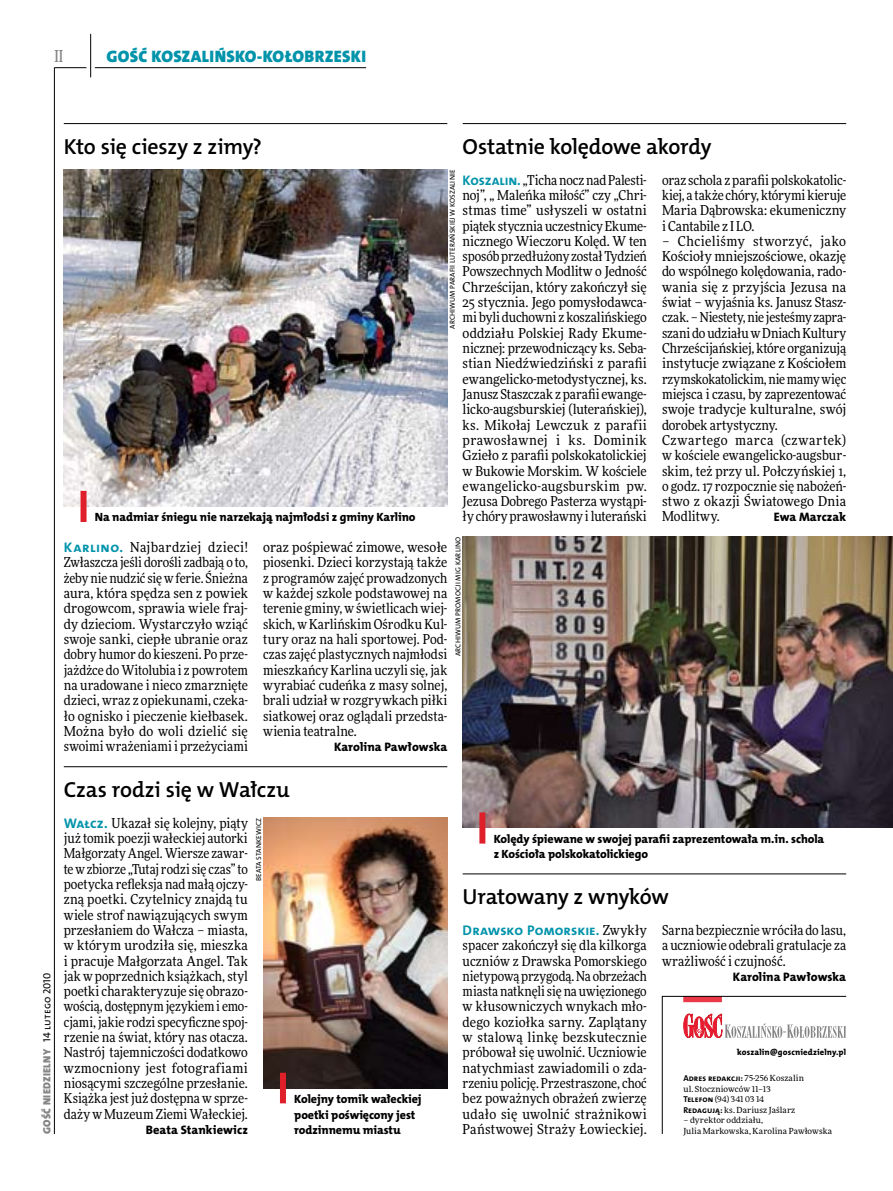
<style>
.page{position:relative;width:893px;height:1191px;background:#fff}
.page>*{position:absolute;margin:0;border:0;box-sizing:border-box;transform-origin:0 0}
.t1{font:21.9px "The Mix HP6 Se Bld";letter-spacing:-.01em;color:#000}
.t2{font:16.65px "The Mix HP9 Blk";letter-spacing:.02em;color:#0093aa}
.t3{font:500 16.5px "Freeday Narrow";color:#858486;scale:.9 1}
.t4{font:13.95px "The Mix HP7 Bld";letter-spacing:-.005em;color:#0093aa}
.t5{font:13.65px/15.3px "Freeday Narrow News";color:#000;text-align:justify}
.t6{font:12.3px "The Mix HP8 Ex Bld";color:#000}
.t7{font:12px/15.3px "The Mix HP8 Ex Bld";letter-spacing:-.005em;color:#000}
.t8{font:10.5px "The Mix HP9 Blk";letter-spacing:.025em;color:#858486}
.t9{font:8.55px "The Mix HP7 Bld";letter-spacing:.005em;color:#000}
.t10{font:8.55px "The Mix HP8 Ex Bld";letter-spacing:.035em;color:#000}
.t11{font:8.4px/10.5px "Freeday News";letter-spacing:.01em;color:#000}
.t12{font:7.2px "The Mix HP5 Plain";letter-spacing:.015em;color:#000}
.s1{font-family:"The Mix HP7 Bld";font-size:13.95px;color:#0093aa}
.s2{font-family:"The Mix HP5 Plain";color:#000}
.s3{font-family:"Freeday Narrow News";font-size:13.65px;color:#000}
.s4{font-family:"Freeday News";font-size:8.4px}
.s5{font-family:"The Mix HP7 Bld";font-size:8.55px}
</style>
<div class="page">
<hr style="left:54px;top:67px;width:1px;height:1067px;background:#000">
<hr style="left:90px;top:34px;width:1px;height:43px;background:#000">
<hr style="left:54px;top:67px;width:32px;height:1px;background:#000">
<hr style="left:95px;top:67px;width:271px;height:1px;background:#000">
<svg style="left:662px;top:996px;width:185px;height:138px"></svg>
<hr style="left:463px;top:123px;width:383px;height:1px;background:#000">
<hr style="left:64px;top:123px;width:383px;height:1px;background:#000">
<hr style="left:64px;top:766px;width:383px;height:1px;background:#000">
<hr style="left:463px;top:873px;width:383px;height:1px;background:#000">
<img style="left:463px;top:537px;width:430px;height:290px">
<img style="left:64px;top:169px;width:383px;height:337px">
<img style="left:263px;top:818px;width:184px;height:270px">
<div style="left:81px;top:491px;width:6px;height:31px;background:#df1f2a"></div>
<div style="left:479px;top:812px;width:6px;height:31px;background:#df1f2a"></div>
<div style="left:280px;top:1072px;width:6px;height:31px;background:#df1f2a"></div>
<p class="t3" style="left:54px;top:46px;width:11px">II</p>
<p class="t2" style="left:106px;top:46px;width:261px">GOŚĆ KOSZALIŃSKO-KOŁOBRZESKI</p>
<h1 class="t1" style="left:64px;top:132px;width:200px">Kto się cieszy z zimy?</h1>
<p class="t7" style="left:95px;top:510px;width:322px">Na nadmiar śniegu nie narzekają najmłodsi z gminy Karlino</p>
<h1 class="t1" style="left:463px;top:132px;width:250px">Ostatnie kolędowe akordy</h1>
<p class="t5" style="left:463px;top:172px;width:186px"><span class="s1">Koszalin.</span> „Ticha nocz nad Palesti&shy;noj”, „ Maleńka miłość” czy „Chri&shy;stmas time” usłyszeli w ostatni piątek stycznia uczestnicy Ekume&shy;nicznego Wieczoru Kolęd. W ten sposób przedłużony został Tydzień Powszechnych Modlitw o Jedność Chrześcijan, który zakończył się 25 stycznia. Jego pomysłodawca&shy;mi byli duchowni z koszalińskiego oddziału Polskiej Rady Ekume&shy;nicznej: przewodniczący ks. Seba&shy;stian Niedźwiedziński z parafii ewangelicko-metodystycznej, ks.<br>Janusz Staszczak z parafii ewange&shy;licko-augsburskiej (luterańskiej), ks. Mikołaj Lewczuk z parafii prawosławnej i ks. Dominik Gzieło z parafii polskokatolickiej w Bukowie Morskim. W kościele ewangelicko-augsburskim pw.<br>Jezusa Dobrego Pasterza wystąpi&shy;ły chóry prawosławny i luterański</p>
<p class="t5" style="left:662px;top:172px;width:186px">oraz schola z parafii polskokatolic&shy;kiej, a także chóry, którymi kieruje Maria Dąbrowska: ekumeniczny i Cantabile z I LO.</p>
<p class="t12" style="left:448px;top:329px;width:161px;rotate:-90deg">archiwum parafii luterańskiej w Koszalinie</p>
<p class="t5" style="left:662px;top:233px;width:186px;text-align:left">– Chcieliśmy stworzyć, jako<br>Kościoły mniejszościowe, okazję do wspólnego kolędowania, rado&shy;wania się z przyjścia Jezusa na świat – wyjaśnia ks. Janusz Stasz&shy;czak. – Niestety, nie jesteśmy zapra&shy;szani do udziału wDniach Kultury<br>Chrześcijańskiej, które organizują instytucje związane z Kościołem rzymskokatolickim, nie mamy więc miejsca i czasu, by zaprezentować swoje tradycje kulturalne, swój dorobek artystyczny.<br>Czwartego marca (czwartek) w kościele ewangelicko-augsbur&shy;skim, też przy ul. Połczyńskiej 1, o godz. 17 rozpocznie się nabożeń&shy;stwo z okazji Światowego Dnia<br>Modlitwy.</p>
<p class="t6" style="left:774px;top:509px;width:74px">Ewa Marczak</p>
<p class="t8" style="left:40px;top:1134px;width:163px;rotate:-90deg">GOŚĆ NIEDZIELNY <span class="s2">14 lutego 2010</span></p>
<p class="t5" style="left:64px;top:539px;width:186px"><span class="s1">Karlino.</span> Najbardziej dzieci!<br>Zwłaszcza jeśli dorośli zadbają o to, żeby nie nudzić się w ferie. Śnieżna aura, która spędza sen z powiek drogowcom, sprawia wiele fraj&shy;dy dzieciom. Wystarczyło wziąć swoje sanki, ciepłe ubranie oraz dobry humor do kieszeni. Po prze&shy;jażdżce do Witolubia i z powrotem na uradowane i nieco zmarznięte dzieci, wraz z opiekunami, czeka&shy;ło ognisko i pieczenie kiełbasek.<br>Można było do woli dzielić się swoimi wrażeniami i przeżyciami</p>
<p class="t5" style="left:263px;top:539px;width:186px">oraz pośpiewać zimowe, wesołe piosenki. Dzieci korzystają także z programów zajęć prowadzonych w każdej szkole podstawowej na terenie gminy, w świetlicach wiej&shy;skich, w Karlińskim Ośrodku Kul&shy;tury oraz na hali sportowej. Pod&shy;czas zajęć plastycznych najmłodsi mieszkańcy Karlina uczyli się, jak wyrabiać cudeńka z masy solnej, brali udział w rozgrywkach piłki siatkowej oraz oglądali przedsta&shy;wienia teatralne.</p>
<p class="t6" style="left:334px;top:739px;width:115px">Karolina Pawłowska</p>
<p class="t12" style="left:453px;top:656px;width:121px;rotate:-90deg">archiwum promocji Mig Karlino</p>
<h1 class="t1" style="left:64px;top:775px;width:228px">Czas rodzi się w Wałczu</h1>
<p class="t5" style="left:64px;top:815px;width:186px"><span class="s1">Wałcz.</span> Ukazał się kolejny, piąty już tomik poezji wałeckiej autorki Małgorzaty Angel. Wiersze zawar&shy;te w zbiorze „Tutaj rodzi się czas” to poetycka refleksja nad małą ojczy&shy;zną poetki. Czytelnicy znajdą tu wiele strof nawiązujących swym przesłaniem do Wałcza – miasta, w którym urodziła się, mieszka i pracuje Małgorzata Angel. Tak jak w poprzednich książkach, styl poetki charakteryzuje się obrazo&shy;wością, dostępnym językiem i emo&shy;cjami, jakie rodzi specyficzne spoj&shy;rzenie na świat, który nas otacza.<br>Nastrój tajemniczości dodatkowo wzmocniony jest fotografiami niosącymi szczególne przesłanie.<br>Książka jest już dostępna w sprze&shy;daży w Muzeum Ziemi Wałeckiej.</p>
<p class="t6" style="left:146px;top:1122px;width:104px">Beata Stankiewicz</p>
<p class="t12" style="left:254px;top:881px;width:64px;rotate:-90deg">Beata Stankewicz</p>
<p class="t7" style="left:294px;top:1091px;width:129px">Kolejny tomik wałeckiej poetki poświęcony jest rodzinnemu miastu</p>
<p class="t7" style="left:494px;top:831px;width:332px">Kolędy śpiewane w swojej parafii zaprezentowała m.in. schola z Kościoła polskokatolickiego</p>
<h1 class="t1" style="left:463px;top:883px;width:208px">Uratowany z wnyków</h1>
<p class="t4" style="left:463px;top:921px;width:186px">Drawsko Pomorskie. <span class="s3">Zwykły</span></p>
<p class="t5" style="left:463px;top:937px;width:186px">spacer zakończył się dla kilkorga uczniów z Drawska Pomorskiego nietypową przygodą. Na obrzeżach miasta natknęli się na uwięzionego w kłusowniczych wnykach mło&shy;dego koziołka sarny. Zaplątany w stalową linkę bezskutecznie próbował się uwolnić. Uczniowie natychmiast zawiadomili o zda&shy;rzeniu policję. Przestraszone, choć bez poważnych obrażeń zwierzę udało się uwolnić strażnikowi Państwowej Straży Łowieckiej.</p>
<p class="t5" style="left:662px;top:922px;width:186px">Sarna bezpiecznie wróciła do lasu, a uczniowie odebrali gratulacje za wrażliwość i czujność.</p>
<p class="t6" style="left:733px;top:968px;width:115px">Karolina Pawłowska</p>
<p class="t10" style="left:737px;top:1046px;width:111px">koszalin@goscniedzielny.pl</p>
<p class="t9" style="left:683px;top:1073px;width:122px">Adres redakcji: <span class="s4">75-256 Koszalin</span></p>
<p class="t11" style="left:683px;top:1083px;width:113px">ul. Stoczniowców 11–13<br><span class="s5">Telefon</span> (94) 341 03 14<br><span class="s5">Redagują:</span> ks. Dariusz Jaślarz</p>
<p class="t11" style="left:683px;top:1115px;width:150px">– dyrektor oddziału,<br>Julia Markowska, Karolina Pawłowska</p>
</div>
